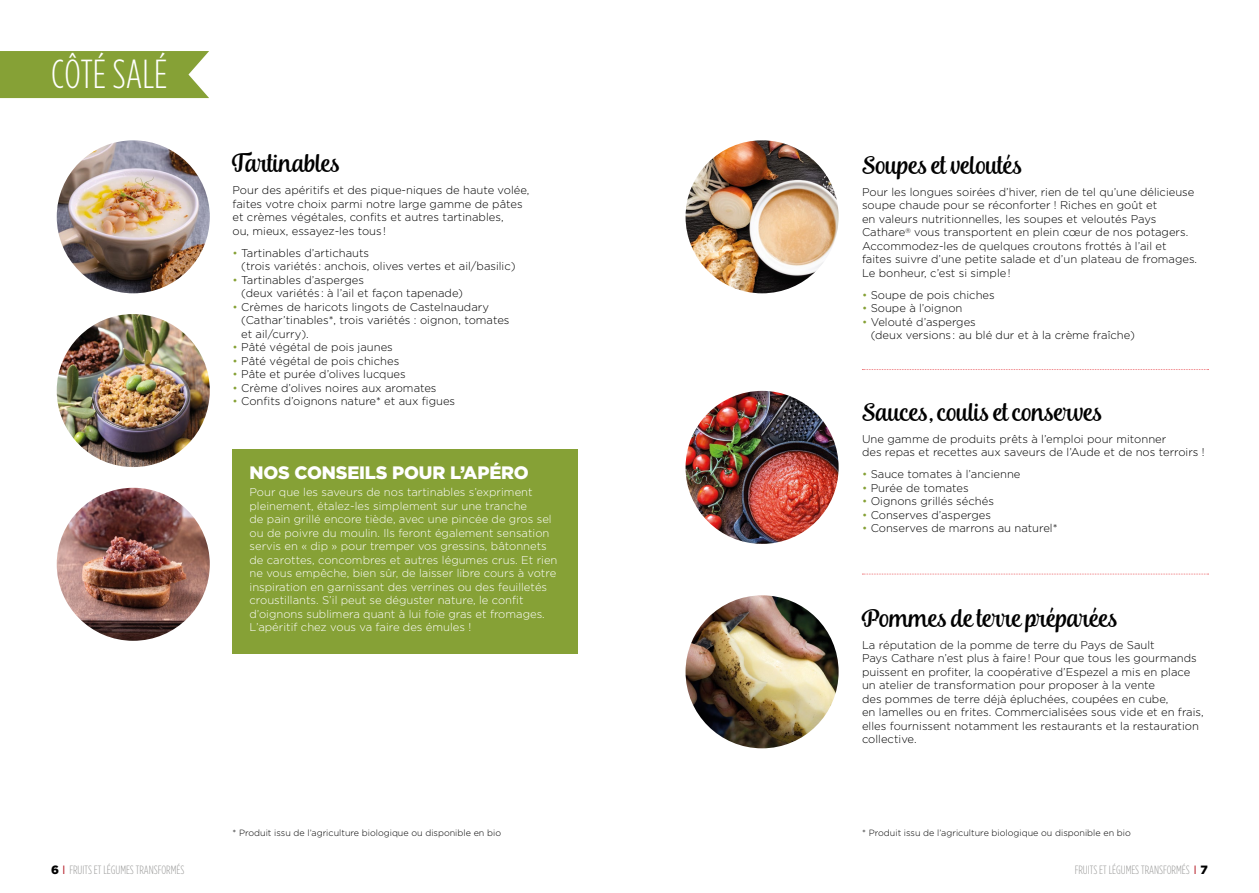
<style>
.page{position:relative;width:1259px;height:893px;background:#fff}
.page>*{position:absolute;margin:0;border:0;box-sizing:border-box;transform-origin:0 0}
.t1{font:300 40.5px "Gotham Condensed";color:#fff}
.t2{font:25.5px "Andalusia";color:#000}
.t3{font:900 18px "Gotham";letter-spacing:-.01em;color:#fff}
.t4{font:300 12px "Gotham Condensed";color:#9d9d9c}
.t5{font:300 11.25px/13.5px "Gotham HTF";color:#000}
.t6{font:300 11.25px/13.5px "Gotham HTF";color:#fff}
.t7{font:300 9px "Gotham HTF";color:#000}
.s1{color:#86a136}
.s2{font-family:"Gotham";font-weight:900;color:#000}
.s3{font-family:"Gotham";font-weight:400;color:#b61f29}
</style>
<div class="page">
<div style="left:0;top:51px;width:209px;height:47px;background:#86a136"></div>
<div style="left:232px;top:449px;width:346px;height:204px;background:#86a136"></div>
<img style="left:57px;top:140px;width:153px;height:153px;border-radius:76px">
<img style="left:57px;top:314px;width:153px;height:153px;border-radius:76px">
<img style="left:57px;top:488px;width:153px;height:153px;border-radius:76px">
<img style="left:685px;top:140px;width:153px;height:153px;border-radius:76px">
<svg style="left:862px;top:369px;width:346px;height:1px"></svg>
<svg style="left:862px;top:574px;width:346px;height:1px"></svg>
<img style="left:685px;top:391px;width:153px;height:153px;border-radius:76px">
<img style="left:685px;top:595px;width:153px;height:153px;border-radius:76px">
<h1 class="t1" style="left:51px;top:53px;width:118px">CÔTÉ SALÉ</h1>
<h2 class="t2" style="left:232px;top:149px;width:109px">Tartinables</h2>
<p class="t5" style="left:232px;top:184px;width:298px">Pour des apéritifs et des pique-niques de haute volée, faites votre choix parmi notre large gamme de pâtes et crèmes végétales, confits et autres tartinables,<br>ou, mieux, essayez-les tous !</p>
<p class="t5" style="left:241px;top:246px;width:276px;text-indent:-9px"><span class="s1">•</span> Tartinables d’artichauts<br>(trois variétés : anchois, olives vertes et ail/basilic)</p>
<p class="t5" style="left:241px;top:273px;width:223px;text-indent:-9px"><span class="s1">•</span> Tartinables d’asperges<br>(deux variétés : à l’ail et façon tapenade)</p>
<p class="t5" style="left:241px;top:300px;width:270px;text-indent:-9px"><span class="s1">•</span> Crèmes de haricots lingots de Castelnaudary (Cathar’tinables*, trois variétés : oignon, tomates et ail/curry).</p>
<p class="t5" style="left:232px;top:341px;width:162px"><span class="s1">•</span> Pâté végétal de pois jaunes</p>
<p class="t5" style="left:232px;top:354px;width:168px"><span class="s1">•</span> Pâté végétal de pois chiches</p>
<p class="t5" style="left:232px;top:368px;width:175px"><span class="s1">•</span> Pâte et purée d’olives lucques</p>
<p class="t5" style="left:232px;top:381px;width:205px"><span class="s1">•</span> Crème d’olives noires aux aromates</p>
<p class="t5" style="left:232px;top:395px;width:224px"><span class="s1">•</span> Confits d’oignons nature* et aux figues</p>
<h3 class="t3" style="left:249px;top:462px;width:281px">NOS CONSEILS POUR L’APÉRO</h3>
<p class="t6" style="left:249px;top:486px;width:309px">Pour que les saveurs de nos tartinables s’expriment pleinement, étalez-les simplement sur une tranche<br>de pain grillé encore tiède, avec une pincée de gros sel ou de poivre du moulin. Ils feront également sensation servis en « dip » pour tremper vos gressins, bâtonnets de carottes, concombres et autres légumes crus. Et rien ne vous empêche, bien sûr, de laisser libre cours à votre inspiration en garnissant des verrines ou des feuilletés croustillants. S’il peut se déguster nature, le confit d’oignons sublimera quant à lui foie gras et fromages.<br>L’apéritif chez vous va faire des émules !</p>
<h2 class="t2" style="left:862px;top:150px;width:162px">Soupes et veloutés</h2>
<p class="t5" style="left:862px;top:185px;width:337px">Pour les longues soirées d’hiver, rien de tel qu’une délicieuse soupe chaude pour se réconforter ! Riches en goût et<br>en valeurs nutritionnelles, les soupes et veloutés Pays Cathare<sup>®</sup> vous transportent en plein cœur de nos potagers.<br>Accommodez-les de quelques croutons frottés à l’ail et faites suivre d’une petite salade et d’un plateau de fromages.<br>Le bonheur, c’est si simple!</p>
<p class="t5" style="left:862px;top:288px;width:134px"><span class="s1">•</span> Soupe de pois chiches</p>
<p class="t5" style="left:862px;top:301px;width:102px"><span class="s1">•</span> Soupe à l’oignon</p>
<p class="t5" style="left:870px;top:315px;width:266px;text-indent:-9px"><span class="s1">•</span> Velouté d’asperges<br>(deux versions : au blé dur et à la crème fraîche)</p>
<h2 class="t2" style="left:862px;top:397px;width:242px">Sauces, coulis et conserves</h2>
<p class="t5" style="left:862px;top:432px;width:344px">Une gamme de produits prêts à l’emploi pour mitonner<br>des repas et recettes aux saveurs de l’Aude et de nos terroirs !</p>
<p class="t5" style="left:862px;top:467px;width:160px"><span class="s1">•</span> Sauce tomates à l’ancienne</p>
<p class="t5" style="left:862px;top:481px;width:108px"><span class="s1">•</span> Purée de tomates</p>
<p class="t5" style="left:862px;top:494px;width:133px"><span class="s1">•</span> Oignons grillés séchés</p>
<p class="t5" style="left:862px;top:508px;width:130px"><span class="s1">•</span> Conserves d’asperges</p>
<p class="t5" style="left:862px;top:521px;width:197px"><span class="s1">•</span> Conserves de marrons au naturel*</p>
<h2 class="t2" style="left:862px;top:603px;width:257px">Pommes de terre préparées</h2>
<p class="t5" style="left:862px;top:638px;width:343px">La réputation de la pomme de terre du Pays de Sault<br>Pays Cathare n’est plus à faire! Pour que tous les gourmands puissent en profiter, la coopérative d’Espezel a mis en place un atelier de transformation pour proposer à la vente<br>des pommes de terre déjà épluchées, coupées en cube,<br>en lamelles ou en frites. Commercialisées sous vide et en frais, elles fournissent notamment les restaurants et la restauration collective.</p>
<p class="t7" style="left:232px;top:828px;width:270px">* Produit issu de l’agriculture biologique ou disponible en bio</p>
<p class="t7" style="left:862px;top:828px;width:270px">* Produit issu de l’agriculture biologique ou disponible en bio</p>
<p class="t4" style="left:51px;top:864px;width:135px"><span class="s2">6</span> <span class="s3">I</span> FRUITS ET LÉGUMES TRANSFORMÉS</p>
<p class="t4" style="left:1074px;top:864px;width:135px">FRUITS ET LÉGUMES TRANSFORMÉS <span class="s3">I</span> <span class="s2">7</span></p>
</div>
